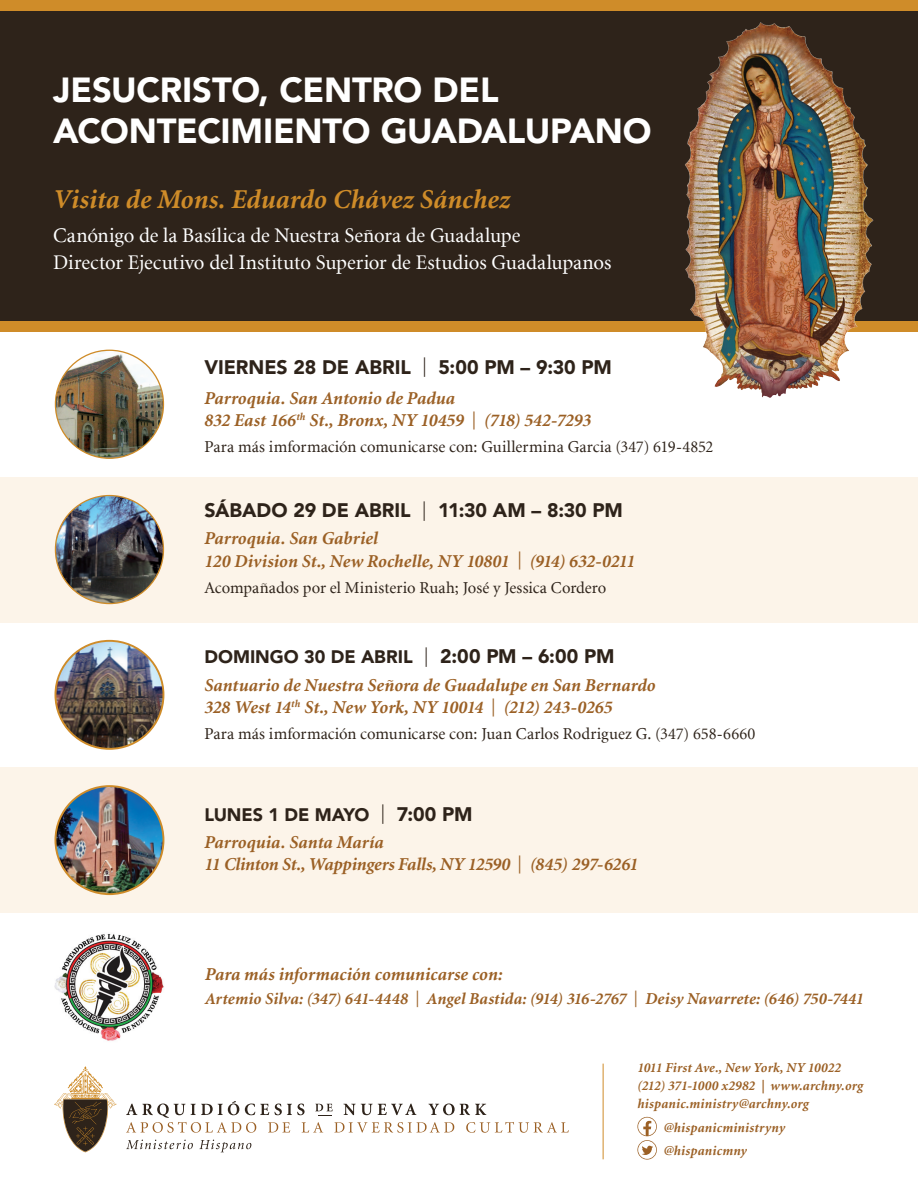
<style>
.page{position:relative;width:918px;height:1188px;background:#fff}
.page>*{position:absolute;margin:0;border:0;box-sizing:border-box;transform-origin:0 0}
.t1{font:900 34.65px/41.5px "Avenir LT Std";letter-spacing:-.01em;color:#fff}
.t2{font:italic 700 27px "Minion LT";letter-spacing:.005em;color:#cf8c29}
.t3{font:20.7px/26.8px "Minion LT";color:#fff}
.t4{font:900 19.5px "Avenir LT Std";letter-spacing:-.005em;color:#2e231a}
.t5{font:italic 700 18px/22.5px "Minion LT";color:#9b6025}
.t6{font:900 18px "Avenir LT Std";letter-spacing:-.005em;color:#2e231a}
.t7{font:16.5px "Minion LT";letter-spacing:.005em;color:#2e231a}
.t8{font:italic 700 16.5px "Minion LT";letter-spacing:.005em;color:#9b6025}
.t9{font:italic 700 13.5px/18px "Minion LT";letter-spacing:.015em;color:#9b6025}
.s1{font-weight:300}
.s2{font-weight:400;font-style:normal}
.s3{font-weight:300;font-size:19.5px}
.s4{font-size:19.5px}
</style>
<div class="page">
<div style="left:0;top:0;width:918px;height:332px;background:#cf8c29"></div>
<div style="left:0;top:11px;width:918px;height:310px;background:#2e231a"></div>
<div style="left:0;top:477px;width:918px;height:145px;background:#fcf4e9"></div>
<div style="left:0;top:767px;width:918px;height:146px;background:#fcf4e9"></div>
<svg style="left:54px;top:1066px;width:63px;height:86px"></svg>
<svg style="left:126px;top:1140px;width:67px;height:9px"></svg>
<svg style="left:199px;top:1140px;width:52px;height:12px"></svg>
<svg style="left:126px;top:1101px;width:443px;height:32px"></svg>
<img style="left:55px;top:350px;width:108px;height:108px;border-radius:54px">
<img style="left:55px;top:496px;width:108px;height:108px">
<img style="left:55px;top:641px;width:108px;height:108px;border-radius:54px">
<div style="left:54px;top:640px;width:110px;height:110px;border:2px solid #cf8c29;border-radius:50%"></div>
<img style="left:55px;top:786px;width:108px;height:108px;border-radius:54px">
<div style="left:54px;top:785px;width:110px;height:110px;border:2px solid #cf8c29;border-radius:50%"></div>
<hr style="left:603px;top:1064px;width:1px;height:95px;background:#cf8c29">
<img style="left:685px;top:22px;width:189px;height:376px">
<img style="left:54px;top:933px;width:110px;height:108px">
<svg style="left:637px;top:1117px;width:20px;height:43px"></svg>
<h1 class="t1" style="left:53px;top:69px;width:600px">JESUCRISTO, CENTRO DEL<br>ACONTECIMIENTO GUADALUPANO</h1>
<h2 class="t2" style="left:53px;top:186px;width:458px">Visita de Mons. Eduardo Chávez Sánchez</h2>
<p class="t3" style="left:53px;top:223px;width:560px">Canónigo de la Basílica de Nuestra Señora de Guadalupe<br>Director Ejecutivo del Instituto Superior de Estudios Guadalupanos</p>
<p class="t4" style="left:204px;top:355px;width:409px">VIERNES 28 DE ABRIL <span class="s1">|</span> 5:00 PM – 9:30 PM</p>
<p class="t5" style="left:204px;top:387px;width:389px">Parroquia. San Antonio de Padua<br>832 East 166<sup>th</sup> St., Bronx, NY 10459 <span class="s2">|</span> (718) 542-7293</p>
<p class="t7" style="left:204px;top:438px;width:510px">Para más imformación comunicarse con: Guillermina Garcia (347) 619-4852</p>
<p class="t4" style="left:204px;top:499px;width:420px">SÁBADO 29 DE ABRIL <span class="s1">|</span> 11:30 AM – 8:30 PM</p>
<p class="t5" style="left:204px;top:528px;width:432px">Parroquia. San Gabriel<br>120 Division St., New Rochelle, NY 10801 <span class="s2">|</span> (914) 632-0211</p>
<p class="t7" style="left:204px;top:580px;width:403px">Acompañados por el Ministerio Ruah; José y Jessica Cordero</p>
<p class="t6" style="left:204px;top:646px;width:412px">DOMINGO 30 DE ABRIL <span class="s3">|</span> <span class="s4">2:00 PM – 6:00 PM</span></p>
<p class="t5" style="left:204px;top:674px;width:453px">Santuario de Nuestra Señora de Guadalupe en San Bernardo<br>328 West 14<sup>th</sup> St., New York, NY 10014 <span class="s2">|</span> (212) 243-0265</p>
<p class="t7" style="left:204px;top:725px;width:553px">Para más imformación comunicarse con: Juan Carlos Rodriguez G. (347) 658-6660</p>
<p class="t6" style="left:204px;top:804px;width:270px">LUNES 1 DE MAYO <span class="s3">|</span> <span class="s4">7:00 PM</span></p>
<p class="t5" style="left:204px;top:831px;width:435px">Parroquia. Santa María<br>11 Clinton St., Wappingers Falls, NY 12590 <span class="s2">|</span> (845) 297-6261</p>
<p class="t5" style="left:205px;top:964px;width:299px">Para más información comunicarse con:</p>
<p class="t8" style="left:205px;top:991px;width:660px">Artemio Silva: (347) 641-4448 <span class="s2">|</span> Angel Bastida: (914) 316-2767 <span class="s2">|</span> Deisy Navarrete: (646) 750-7441</p>
<p class="t9" style="left:637px;top:1059px;width:227px">1011 First Ave., New York, NY 10022 (212) 371-1000 x2982 | www.archny.org hispanic.ministry@archny.org</p>
<p class="t9" style="left:663px;top:1116px;width:123px;line-height:23.1px">@hispanicministryny @hispanicmny</p>
</div>
